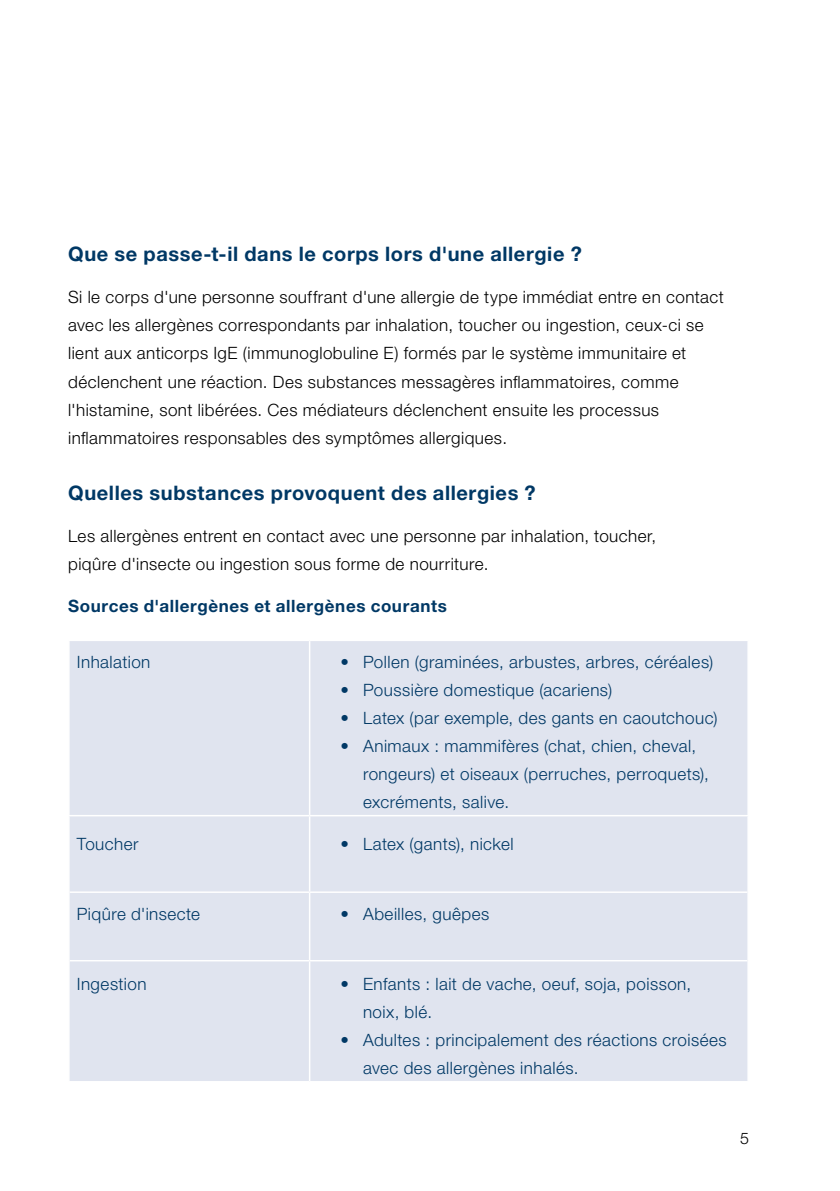
<style>
.page{position:relative;width:840px;height:1191px;background:#fff}
.page>*{position:absolute;margin:0;border:0;box-sizing:border-box;transform-origin:0 0}
.t1{font:700 20px "Helvetica Neue LT Std";letter-spacing:.03em;color:#003865}
.t2{font:300 17px/28px "Helvetica Neue LT Std";letter-spacing:.03em;color:#000}
.t3{font:300 17px/28px "Helvetica Neue LT Std";letter-spacing:.03em;color:#003865}
.t4{font:700 17px "Helvetica Neue LT Std";letter-spacing:.035em;color:#003865}
.t5{font:300 16px "Helvetica Neue LT Std";color:#000}
</style>
<div class="page">
<div style="left:70px;top:641px;width:677px;height:440px;background:#e0e4ef"></div>
<hr style="left:309px;top:815px;width:439px;height:1px;background:#fff">
<hr style="left:309px;top:891px;width:438px;height:2px;background:#fff">
<hr style="left:68px;top:815px;width:241px;height:1px;background:#fff">
<hr style="left:70px;top:891px;width:239px;height:2px;background:#fff">
<hr style="left:70px;top:960px;width:239px;height:1px;background:#fff">
<hr style="left:309px;top:960px;width:438px;height:1px;background:#fff">
<hr style="left:309px;top:641px;width:1px;height:174px;background:#fff">
<hr style="left:309px;top:816px;width:1px;height:75px;background:#fff">
<hr style="left:309px;top:893px;width:1px;height:67px;background:#fff">
<hr style="left:309px;top:961px;width:1px;height:120px;background:#fff">
<p class="t1" style="left:68px;top:242px;width:515px">Que se passe-t-il dans le corps lors d'une allergie ?</p>
<p class="t2" style="left:68px;top:283px;width:657px">Si le corps d'une personne souffrant d'une allergie de type immédiat entre en contact avec les allergènes correspondants par inhalation, toucher ou ingestion, ceux-ci se lient aux anticorps IgE (immunoglobuline E) formés par le système immunitaire et déclenchent une réaction. Des substances messagères inflammatoires, comme l'histamine, sont libérées. Ces médiateurs déclenchent ensuite les processus inflammatoires responsables des symptômes allergiques.</p>
<p class="t1" style="left:68px;top:480px;width:469px">Quelles substances provoquent des allergies ?</p>
<p class="t2" style="left:68px;top:521px;width:589px">Les allergènes entrent en contact avec une personne par inhalation, toucher, piqûre d'insecte ou ingestion sous forme de nourriture.</p>
<p class="t4" style="left:68px;top:595px;width:380px">Sources d'allergènes et allergènes courants</p>
<p class="t3" style="left:77px;top:647px;width:75px">Inhalation</p>
<p class="t3" style="left:340px;top:647px;width:374px">• Pollen (graminées, arbustes, arbres, céréales)</p>
<p class="t3" style="left:340px;top:675px;width:273px">• Poussière domestique (acariens)</p>
<p class="t3" style="left:340px;top:703px;width:378px">• Latex (par exemple, des gants en caoutchouc)</p>
<p class="t3" style="left:363px;top:731px;width:347px;text-indent:-23px">• Animaux : mammifères (chat, chien, cheval, rongeurs) et oiseaux (perruches, perroquets), excréments, salive.</p>
<p class="t3" style="left:77px;top:829px;width:63px">Toucher</p>
<p class="t3" style="left:340px;top:829px;width:175px">• Latex (gants), nickel</p>
<p class="t3" style="left:77px;top:899px;width:125px">Piqûre d'insecte</p>
<p class="t3" style="left:340px;top:899px;width:150px">• Abeilles, guêpes</p>
<p class="t3" style="left:77px;top:969px;width:71px">Ingestion</p>
<p class="t3" style="left:363px;top:969px;width:329px;text-indent:-23px">• Enfants : lait de vache, oeuf, soja, poisson, noix, blé.</p>
<p class="t3" style="left:363px;top:1025px;width:365px;text-indent:-23px">• Adultes : principalement des réactions croisées avec des allergènes inhalés.</p>
<p class="t5" style="left:739px;top:1128px;width:10px">5</p>
</div>
